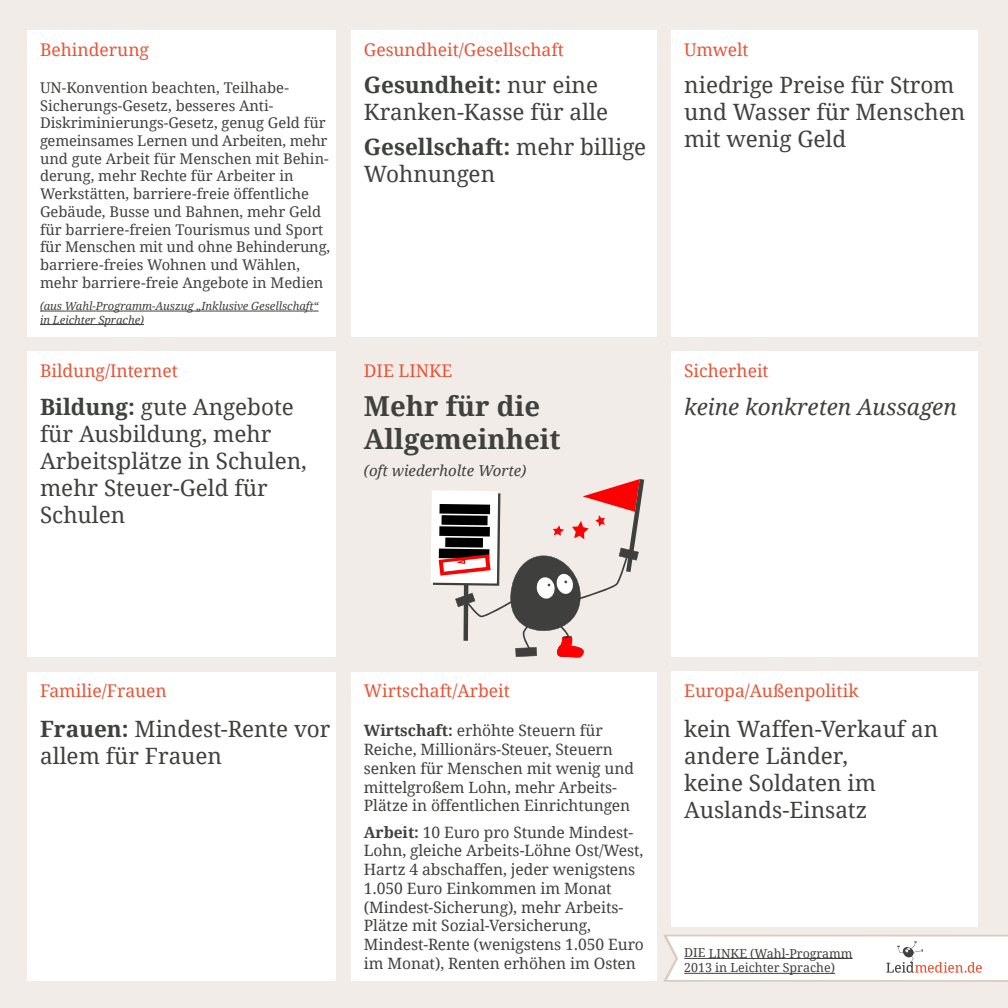
<style>
.page{position:relative;width:1008px;height:1008px;background:#f1ece8}
.page>*{position:absolute;margin:0;border:0;box-sizing:border-box;transform-origin:0 0}
.t1{font:700 27.5px/33px "Droid Serif";color:#3f413e}
.t2{font:22.5px/27px "Droid Serif";color:#3f413e}
.t3{font:italic 22.5px "Droid Serif";color:#3f413e}
.t4{font:17.5px "Droid Serif";color:#e85437}
.t5{font:15.62px/18.8px "Droid Serif";letter-spacing:-.005em;color:#3f413e}
.t6{font:italic 15px "Droid Serif";color:#3f413e}
.t7{font:14.75px/17.8px "Droid Serif";color:#3f413e}
.t8{font:12.38px/14.9px "Droid Serif";color:#3f413e}
.t9{font:italic 11.25px/13.5px "Droid Serif";letter-spacing:-.005em;color:#3f413e}
.s1{font-weight:700}
</style>
<div class="page">
<div style="left:351px;top:671px;width:305px;height:309px;background:#fff"></div>
<div style="left:28px;top:351px;width:308px;height:305px;background:#fff"></div>
<div style="left:28px;top:671px;width:308px;height:309px;background:#fff"></div>
<div style="left:671px;top:671px;width:307px;height:255px;background:#fff"></div>
<div style="left:671px;top:351px;width:307px;height:305px;background:#fff"></div>
<div style="left:351px;top:30px;width:305px;height:306px;background:#fff"></div>
<div style="left:28px;top:30px;width:308px;height:306px;background:#fff"></div>
<div style="left:671px;top:30px;width:307px;height:306px;background:#fff"></div>
<svg style="left:663px;top:934px;width:345px;height:47px;background:#f8f5f4"></svg>
<div style="left:684px;top:958px;width:169px;height:1px;border:1px solid #3f413e"></div>
<div style="left:684px;top:973px;width:151px;height:1px;border:1px solid #3f413e"></div>
<svg style="left:431px;top:479px;width:213px;height:179px"></svg>
<svg style="left:40px;top:311px;width:25px;height:1px"></svg>
<hr style="left:65px;top:311px;width:31px;height:1px;background:#3f413e">
<hr style="left:96px;top:311px;width:100px;height:1px;background:#3f413e">
<hr style="left:201px;top:311px;width:112px;height:1px;background:#3f413e">
<hr style="left:40px;top:324px;width:104px;height:1px;background:#3f413e">
<p class="t4" style="left:40px;top:39px;width:110px">Behinderung</p>
<p class="t4" style="left:364px;top:39px;width:202px">Gesundheit/Gesellschaft</p>
<p class="t4" style="left:684px;top:39px;width:66px">Umwelt</p>
<p class="t7" style="left:40px;top:79px;width:291px">UN-Konvention beachten, Teilhabe-Sicherungs-Gesetz, besseres Anti-Diskriminierungs-Gesetz, genug Geld für gemeinsames Lernen und Arbeiten, mehr und gute Arbeit für Menschen mit Behin&shy;derung, mehr Rechte für Arbeiter in Werkstätten, barriere-freie öffentliche Gebäude, Busse und Bahnen, mehr Geld für barriere-freien Tourismus und Sport für Menschen mit und ohne Behinderung, barriere-freies Wohnen und Wählen, mehr barriere-freie Angebote in Medien</p>
<p class="t9" style="left:40px;top:299px;width:280px">(aus Wahl-Programm-Auszug „Inklusive Gesellschaft“ in Leichter Sprache)</p>
<p class="t2" style="left:364px;top:71px;width:246px"><span class="s1">Gesundheit:</span> nur eine<br>Kranken-Kasse für alle</p>
<p class="t2" style="left:364px;top:133px;width:284px"><span class="s1">Gesellschaft:</span> mehr billige<br>Wohnungen</p>
<p class="t4" style="left:40px;top:360px;width:140px">Bildung/Internet</p>
<p class="t4" style="left:364px;top:360px;width:90px">DIE LINKE</p>
<p class="t2" style="left:40px;top:394px;width:268px"><span class="s1">Bildung:</span> gute Angebote für Ausbildung, mehr<br>Arbeitsplätze in Schulen, mehr Steuer-Geld für<br>Schulen</p>
<p class="t1" style="left:364px;top:390px;width:198px">Mehr für die<br>Allgemeinheit</p>
<p class="t6" style="left:364px;top:461px;width:164px">(oft wiederholte Worte)</p>
<p class="t2" style="left:684px;top:71px;width:282px">niedrige Preise für Strom und Wasser für Menschen mit wenig Geld</p>
<p class="t4" style="left:684px;top:360px;width:86px">Sicherheit</p>
<p class="t3" style="left:684px;top:393px;width:274px">keine konkreten Aussagen</p>
<p class="t4" style="left:40px;top:680px;width:128px">Familie/Frauen</p>
<p class="t4" style="left:364px;top:680px;width:147px">Wirtschaft/Arbeit</p>
<p class="t4" style="left:684px;top:680px;width:176px">Europa/Außenpolitik</p>
<p class="t2" style="left:40px;top:715px;width:292px"><span class="s1">Frauen:</span> Mindest-Rente vor allem für Frauen</p>
<p class="t2" style="left:684px;top:715px;width:255px">kein Waffen-Verkauf an andere Länder,<br>keine Soldaten im<br>Auslands-Einsatz</p>
<p class="t5" style="left:364px;top:721px;width:271px"><span class="s1">Wirtschaft:</span> erhöhte Steuern für Reiche, Millionärs-Steuer, Steuern senken für Menschen mit wenig und mittelgroßem Lohn, mehr Arbeits-Plätze in öffentlichen Einrichtungen</p>
<p class="t5" style="left:364px;top:822px;width:281px"><span class="s1">Arbeit:</span> 10 Euro pro Stunde Mindest-Lohn, gleiche Arbeits-Löhne Ost/West, Hartz 4 abschaffen, jeder wenigstens 1.050 Euro Einkommen im Monat (Mindest-Sicherung), mehr Arbeits-Plätze mit Sozial-Versicherung, Mindest-Rente (wenigstens 1.050 Euro im Monat), Renten erhöhen im Osten</p>
<p class="t8" style="left:684px;top:945px;width:170px">DIE LINKE (Wahl-Programm<br>2013 in Leichter Sprache)</p>
</div>
